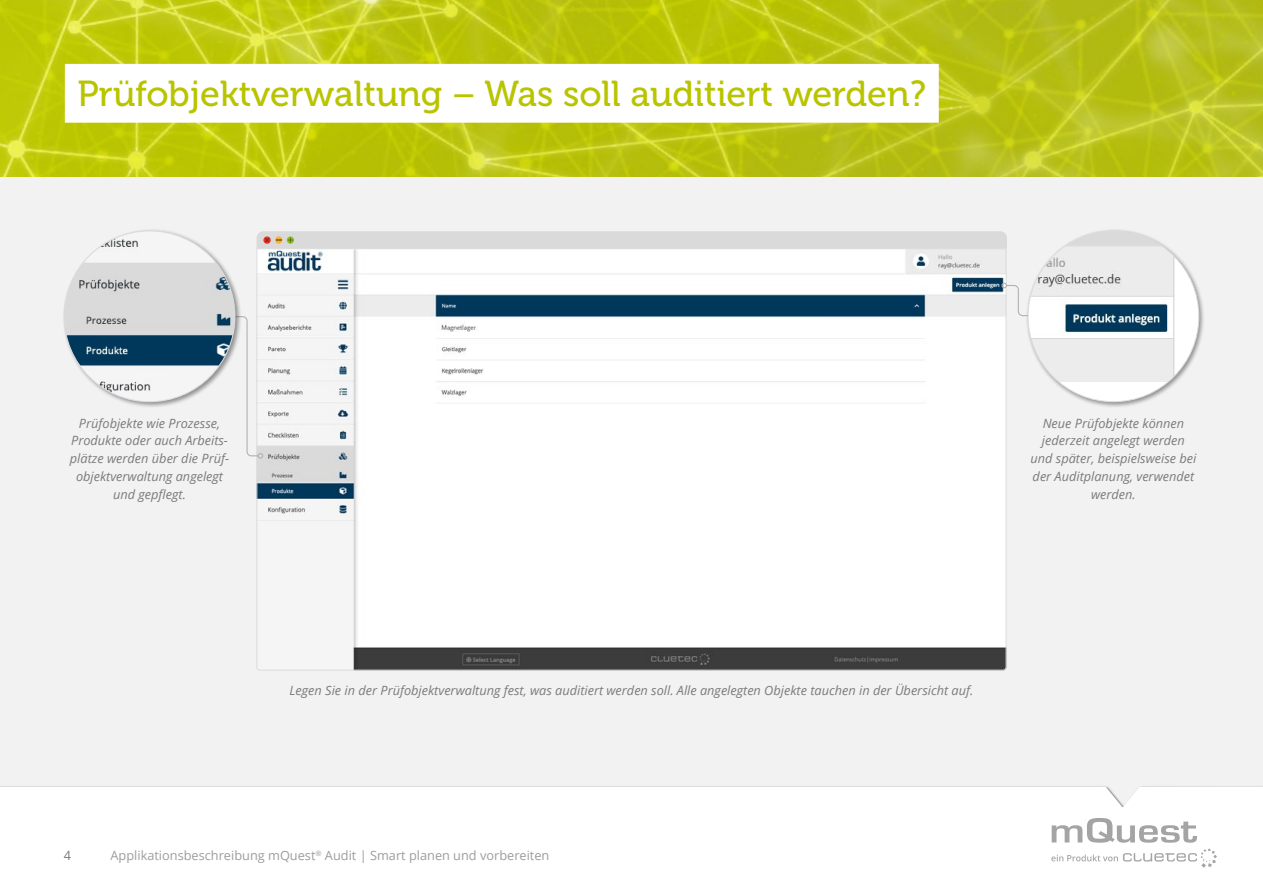
<style>
.page{position:relative;width:1263px;height:893px;background:#fff}
.page>*{position:absolute;margin:0;border:0;box-sizing:border-box;transform-origin:0 0}
.t1{font:36px "Museo 500";color:#b9c400}
.t2{font:italic 12.75px/17.9px "Open Sans";color:#7c7b7b;text-align:center}
.t3{font:12.75px "Open Sans";color:#9d9d9c}
.t4{font:12.75px "Open Sans";color:#7c7b7b}
</style>
<div class="page">
<img style="left:0;top:0;width:1263px;height:178px">
<div style="left:0;top:178px;width:1263px;height:637px;background:#f2f2f2"></div>
<div style="left:65px;top:64px;width:874px;height:59px;background:#fff"></div>
<svg style="left:256px;top:459px;width:751px;height:212px"></svg>
<div style="left:62px;top:229px;width:179px;height:179px;background:#000;opacity:.4"></div>
<img style="left:64px;top:231px;width:171px;height:171px;border-radius:85px">
<div style="left:1026px;top:229px;width:179px;height:179px;background:#000;opacity:.4"></div>
<div style="left:1028px;top:231px;width:171px;height:171px;background:#fff;border-radius:50%"></div>
<svg style="left:156px;top:231px;width:1019px;height:228px"></svg>
<svg style="left:0;top:787px;width:1263px;height:81px"></svg>
<svg style="left:1051px;top:818px;width:166px;height:49px"></svg>
<h1 class="t1" style="left:78px;top:74px;width:850px">Prüfobjektverwaltung – Was soll auditiert werden?</h1>
<p class="t2" style="left:70px;top:414px;width:161px">Prüfobjekte wie Prozesse,<br>Produkte oder auch Arbeits&shy;plätze werden über die Prüf&shy;objektverwaltung angelegt und gepflegt.</p>
<p class="t2" style="left:1030px;top:414px;width:167px">Neue Prüfobjekte können jederzeit angelegt werden und später, beispielsweise bei der Auditplanung, verwendet werden.</p>
<p class="t2" style="left:290px;top:681px;width:685px">Legen Sie in der Prüfobjektverwaltung fest, was auditiert werden soll. Alle angelegten Objekte tauchen in der Übersicht auf.</p>
<p class="t4" style="left:64px;top:846px;width:9px">4</p>
<p class="t3" style="left:111px;top:846px;width:440px">Applikationsbeschreibung mQuest<sup>®</sup> Audit | Smart planen und vorbereiten</p>
</div>
